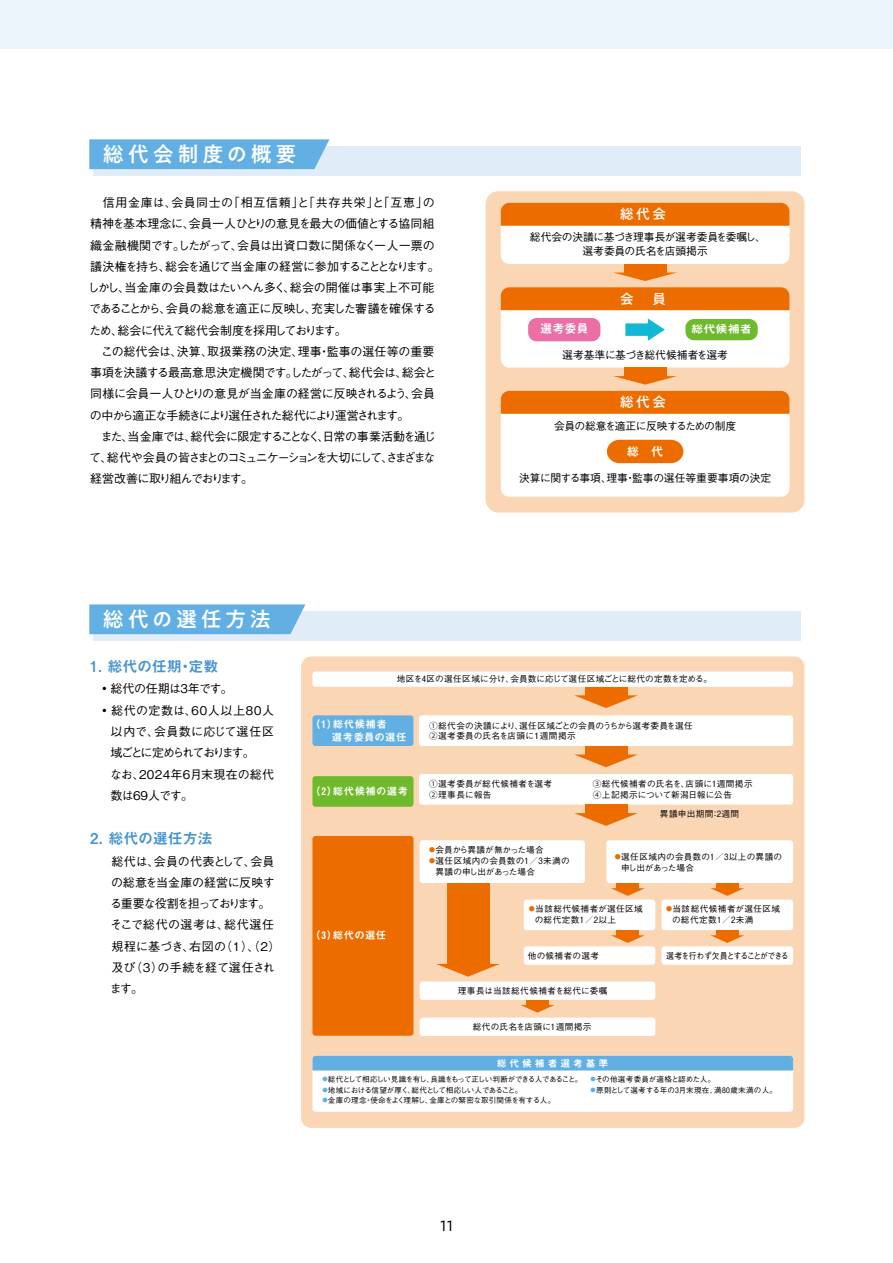
<style>
.page{position:relative;width:893px;height:1263px;background:#fff}
.page>*{position:absolute;margin:0;border:0;box-sizing:border-box;transform-origin:0 0}
.t1{font:500 21px "PA1 Gothic Std";letter-spacing:.175em;color:#fff}
.t2{font:15px "Midashi Go Pro MB31";color:#4694d1}
.t3{font:14.85px "Jost";color:#000}
.t4{font:500 13.5px "Gothic MB101 Pro";letter-spacing:.2em;color:#fff}
.t5{font:12.15px "Midashi Go Pro MB31";color:#fff}
.t6{font:500 12px/21.3px "Gothic BBB Pro";letter-spacing:-.03em;color:#000}
.t7{font:500 12px/21.3px "Gothic BBB Pro";letter-spacing:-.01em;color:#000}
.t8{font:500 12px "Gothic BBB Pro";letter-spacing:-.065em;color:#000}
.t9{font:10.95px "Midashi Go Pro MB31";color:#fff;scale:1.11 1}
.t10{font:500 10.8px "Gothic BBB Pro";color:#000}
.t11{font:500 10.8px/13.5px "Gothic BBB Pro";letter-spacing:-.03em;color:#000;text-align:center}
.t12{font:500 10.8px "Gothic BBB Pro";letter-spacing:-.05em;color:#000}
.t13{font:10.35px/12.9px "Midashi Go Pro MB31";letter-spacing:.05em;color:#fff}
.t14{font:9.75px "Midashi Go Pro MB31";letter-spacing:.3em;color:#fff}
.t15{font:500 8.7px/10.8px "Gothic BBB Pro";letter-spacing:.02em;color:#000}
.t16{font:500 8.7px/10.8px "Gothic BBB Pro";letter-spacing:.05em;color:#000}
.t17{font:500 8.7px "Gothic BBB Pro";letter-spacing:-.095em;color:#000;scale:.91 1}
.t18{font:500 8.7px "Gothic BBB Pro";letter-spacing:-.025em;color:#000}
.t19{font:500 8.7px "Gothic BBB Pro";letter-spacing:.045em;color:#000}
.t20{font:500 7.5px "Gothic BBB Pro";letter-spacing:-.095em;color:#000}
.t21{font:500 7.5px "Gothic BBB Pro";letter-spacing:-.035em;color:#000}
.t22{font:500 7.5px "Gothic BBB Pro";letter-spacing:-.075em;color:#000}
.t23{font:500 7.5px "Gothic BBB Pro";letter-spacing:.02em;color:#000}
.t24{font:500 7.5px "Gothic BBB Pro";color:#000}
.s1{font-family:"Koz Go Pro";font-weight:400}
.s2{font-size:6px;color:#ed6c00}
</style>
<div class="page">
<div style="left:94px;top:146px;width:707px;height:30px;background:#e0edf9"></div>
<div style="left:89px;top:139px;width:240px;height:30px;background:#62b0e3"></div>
<div style="left:94px;top:611px;width:707px;height:29px;background:#e0edf9"></div>
<svg style="left:89px;top:604px;width:216px;height:30px;background:#68b3e4"></svg>
<div style="left:301px;top:656px;width:503px;height:472px;background:#fbd6b4;border-radius:10px"></div>
<div style="left:486px;top:191px;width:318px;height:321px;background:#fbd6b4;border-radius:13px"></div>
<div style="left:420px;top:1017px;width:235px;height:19px;background:#fff;border-radius:3px"></div>
<div style="left:420px;top:981px;width:235px;height:19px;background:#fff;border-radius:3px"></div>
<div style="left:524px;top:946px;width:131px;height:19px;background:#fff;border-radius:3px"></div>
<div style="left:661px;top:946px;width:132px;height:19px;background:#fff;border-radius:3px"></div>
<div style="left:524px;top:899px;width:131px;height:31px;background:#fff;border-radius:3px"></div>
<div style="left:661px;top:899px;width:132px;height:31px;background:#fff;border-radius:3px"></div>
<div style="left:419px;top:774px;width:374px;height:31px;background:#fff;border-radius:3px"></div>
<div style="left:420px;top:840px;width:165px;height:43px;background:#fff;border-radius:3px"></div>
<div style="left:606px;top:840px;width:187px;height:43px;background:#fff;border-radius:3px"></div>
<div style="left:419px;top:715px;width:374px;height:31px;background:#fff;border-radius:3px"></div>
<div style="left:312px;top:671px;width:481px;height:16px;background:#fff;border-radius:3px"></div>
<div style="left:312px;top:836px;width:101px;height:200px;background:#ed6c00;border-radius:3px"></div>
<div style="left:312px;top:776px;width:101px;height:31px;background:#6fba2c;border-radius:3px"></div>
<div style="left:312px;top:715px;width:101px;height:31px;background:#62b0e3;border-radius:3px"></div>
<div style="left:312px;top:1056px;width:481px;height:56px;background:#fff;border-radius:3px"></div>
<div style="left:312px;top:1056px;width:481px;height:14px;background:#62b0e3"></div>
<div style="left:501px;top:391px;width:288px;height:106px;background:#fff;border-radius:9px"></div>
<div style="left:501px;top:391px;width:288px;height:23px;background:#ed6c00"></div>
<svg style="left:607px;top:440px;width:76px;height:23px;background:#ee7510"></svg>
<div style="left:501px;top:203px;width:288px;height:61px;background:#fff;border-radius:9px"></div>
<div style="left:501px;top:203px;width:288px;height:23px;background:#ed6c00"></div>
<div style="left:501px;top:287px;width:288px;height:81px;background:#fff;border-radius:9px"></div>
<div style="left:501px;top:287px;width:288px;height:23px;background:#ed6c00"></div>
<div style="left:528px;top:318px;width:72px;height:23px;background:#eb6ea5;border-radius:9px"></div>
<div style="left:685px;top:319px;width:73px;height:21px;background:#6fba2c;border-radius:9px"></div>
<svg style="left:625px;top:318px;width:40px;height:23px"></svg>
<svg style="left:615px;top:273px;width:60px;height:8px"></svg>
<div style="left:624px;top:264px;width:42px;height:11px;background:#ed6c00"></div>
<svg style="left:613px;top:376px;width:64px;height:9px"></svg>
<div style="left:624px;top:368px;width:42px;height:10px;background:#ed6c00"></div>
<svg style="left:574px;top:695px;width:64px;height:13px"></svg>
<div style="left:585px;top:687px;width:42px;height:10px;background:#ed6c00"></div>
<svg style="left:574px;top:754px;width:64px;height:13px"></svg>
<div style="left:585px;top:746px;width:42px;height:11px;background:#ed6c00"></div>
<svg style="left:574px;top:813px;width:64px;height:13px"></svg>
<div style="left:585px;top:805px;width:42px;height:10px;background:#ed6c00"></div>
<svg style="left:436px;top:964px;width:64px;height:13px"></svg>
<div style="left:447px;top:883px;width:42px;height:83px;background:#ed6c00"></div>
<svg style="left:710px;top:888px;width:34px;height:8px"></svg>
<div style="left:716px;top:883px;width:23px;height:6px;background:#ed6c00"></div>
<svg style="left:611px;top:888px;width:34px;height:8px"></svg>
<div style="left:616px;top:883px;width:23px;height:6px;background:#ed6c00"></div>
<svg style="left:710px;top:935px;width:34px;height:8px"></svg>
<div style="left:716px;top:930px;width:23px;height:6px;background:#ed6c00"></div>
<svg style="left:611px;top:935px;width:34px;height:8px"></svg>
<div style="left:616px;top:930px;width:23px;height:6px;background:#ed6c00"></div>
<svg style="left:521px;top:1005px;width:33px;height:8px"></svg>
<div style="left:526px;top:1000px;width:23px;height:6px;background:#ed6c00"></div>
<div style="left:0;top:0;width:893px;height:49px;background:#ecf4fc"></div>
<h1 class="t1" style="left:103px;top:142px;width:195px">総代会制度の概要</h1>
<p class="t6" style="left:88px;top:190px;width:354px">　信用金庫は、会員同士の「相互信頼」と「共存共栄」と「互恵」の精神を基本理念に、会員一人ひとりの意見を最大の価値とする協同組織金融機関です。したがって、会員は出資口数に関係なく一人一票の議決権を持ち、総会を通じて当金庫の経営に参加することとなります。しかし、当金庫の会員数はたいへん多く、総会の開催は事実上不可能であることから、会員の総意を適正に反映し、充実した審議を確保するため、総会に代えて総代会制度を採用しております。<br>　この総代会は、決算、取扱業務の決定、理事・監事の選任等の重要事項を決議する最高意思決定機関です。したがって、総代会は、総会と同様に会員一人ひとりの意見が当金庫の経営に反映されるよう、会員の中から適正な手続きにより選任された総代により運営されます。<br>　また、当金庫では、総代会に限定することなく、日常の事業活動を通じて、総代や会員の皆さまとのコミュニケーションを大切にして、さまざまな経営改善に取り組んでおります。</p>
<h1 class="t1" style="left:103px;top:606px;width:169px">総代の選任方法</h1>
<p class="t4" style="left:620px;top:203px;width:47px">総代会</p>
<p class="t11" style="left:530px;top:229px;width:237px">総代会の決議に基づき理事長が選考委員を委嘱し、選考委員の氏名を店頭掲示</p>
<p class="t4" style="left:620px;top:287px;width:47px">会　員</p>
<p class="t5" style="left:540px;top:319px;width:50px">選考委員</p>
<p class="t9" style="left:691px;top:321px;width:56px">総代候補者</p>
<p class="t10" style="left:562px;top:347px;width:167px">選考基準に基づき総代候補者を選考</p>
<p class="t4" style="left:620px;top:391px;width:47px">総代会</p>
<p class="t12" style="left:554px;top:417px;width:184px">会員の総意を適正に反映するための制度</p>
<p class="t5" style="left:627px;top:442px;width:38px">総　代</p>
<p class="t10" style="left:519px;top:469px;width:254px">決算に関する事項、理事・監事の選任等重要事項の決定</p>
<p class="t2" style="left:90px;top:654px;width:130px">1．総代の任期・定数</p>
<p class="t8" style="left:99px;top:679px;width:136px">•総代の任期は３年です。</p>
<p class="t7" style="left:110px;top:698px;width:166px;text-indent:-12px">•総代の定数は、６０人以上８０人以内で、会員数に応じて選任区域ごとに定められております。<br>なお、2024年6月末現在の総代数は69人です。</p>
<p class="t2" style="left:90px;top:827px;width:124px">2．総代の選任方法</p>
<p class="t7" style="left:110px;top:849px;width:172px">総代は、会員の代表として、会員の総意を当金庫の経営に反映する重要な役割を担っております。そこで総代の選考は、総代選任規程に基づき、右図の（1）、（2）及び（3）の手続を経て選任されます。</p>
<p class="t15" style="left:397px;top:672px;width:317px">地区を4区の選任区域に分け、会員数に応じて選任区域ごとに総代の定数を定める。</p>
<p class="t13" style="left:332px;top:716px;width:76px;text-indent:-22px">（1）総代候補者<br>選考委員の選任</p>
<p class="t15" style="left:429px;top:719px;width:265px"><span class="s1">①</span>総代会の決議により、選任区域ごとの会員のうちから選考委員を選任<br><span class="s1">②</span>選考委員の氏名を店頭に１週間掲示</p>
<p class="t13" style="left:310px;top:783px;width:99px">（2）総代候補の選考</p>
<p class="t13" style="left:310px;top:928px;width:78px">（3）総代の選任</p>
<p class="t16" style="left:429px;top:777px;width:125px"><span class="s1">①</span>選考委員が総代候補者を選考<br><span class="s1">②</span>理事長に報告</p>
<p class="t15" style="left:593px;top:777px;width:161px"><span class="s1">③</span>総代候補者の氏名を、店頭に1週間掲示<br><span class="s1">④</span>上記掲示について新潟日報に公告</p>
<p class="t19" style="left:660px;top:807px;width:81px">異議申出期間：2週間</p>
<p class="t18" style="left:429px;top:843px;width:116px"><span class="s2">●</span>会員から異議が無かった場合</p>
<p class="t15" style="left:435px;top:854px;width:136px;text-indent:-6px"><span class="s2">●</span>選任区域内の会員数の1／3未満の異議の申し出があった場合</p>
<p class="t15" style="left:621px;top:850px;width:163px;text-indent:-6px"><span class="s2">●</span>選任区域内の会員数の1／3以上の異議の申し出があった場合</p>
<p class="t16" style="left:535px;top:902px;width:110px;text-indent:-6px"><span class="s2">●</span>当該総代候補者が選任区域の総代定数1／2以上</p>
<p class="t16" style="left:672px;top:902px;width:110px;text-indent:-6px"><span class="s2">●</span>当該総代候補者が選任区域の総代定数1／2未満</p>
<p class="t15" style="left:528px;top:949px;width:73px">他の候補者の選考</p>
<p class="t17" style="left:666px;top:949px;width:136px">選考を行わず欠員とすることができる</p>
<p class="t16" style="left:458px;top:984px;width:151px">理事長は当該総代候補者を総代に委嘱</p>
<p class="t15" style="left:473px;top:1020px;width:120px">総代の氏名を店頭に1週間掲示</p>
<p class="t14" style="left:497px;top:1056px;width:113px">総代候補者選考基準</p>
<p class="t20" style="left:322px;top:1073px;width:262px"><sup>●</sup>総代として相応しい見識を有し、良識をもって正しい判断ができる人であること。</p>
<p class="t22" style="left:322px;top:1084px;width:201px"><sup>●</sup>地域における信望が厚く、総代として相応しい人であること。</p>
<p class="t21" style="left:322px;top:1094px;width:235px"><sup>●</sup>金庫の理念・使命をよく理解し、金庫との緊密な取引関係を有する人。</p>
<p class="t24" style="left:591px;top:1073px;width:126px"><sup>●</sup>その他選考委員が適格と認めた人。</p>
<p class="t23" style="left:591px;top:1084px;width:188px"><sup>●</sup>原則として選考する年の3月末現在、満80歳未満の人。</p>
<p class="t3" style="left:440px;top:1216px;width:15px">11</p>
</div>
